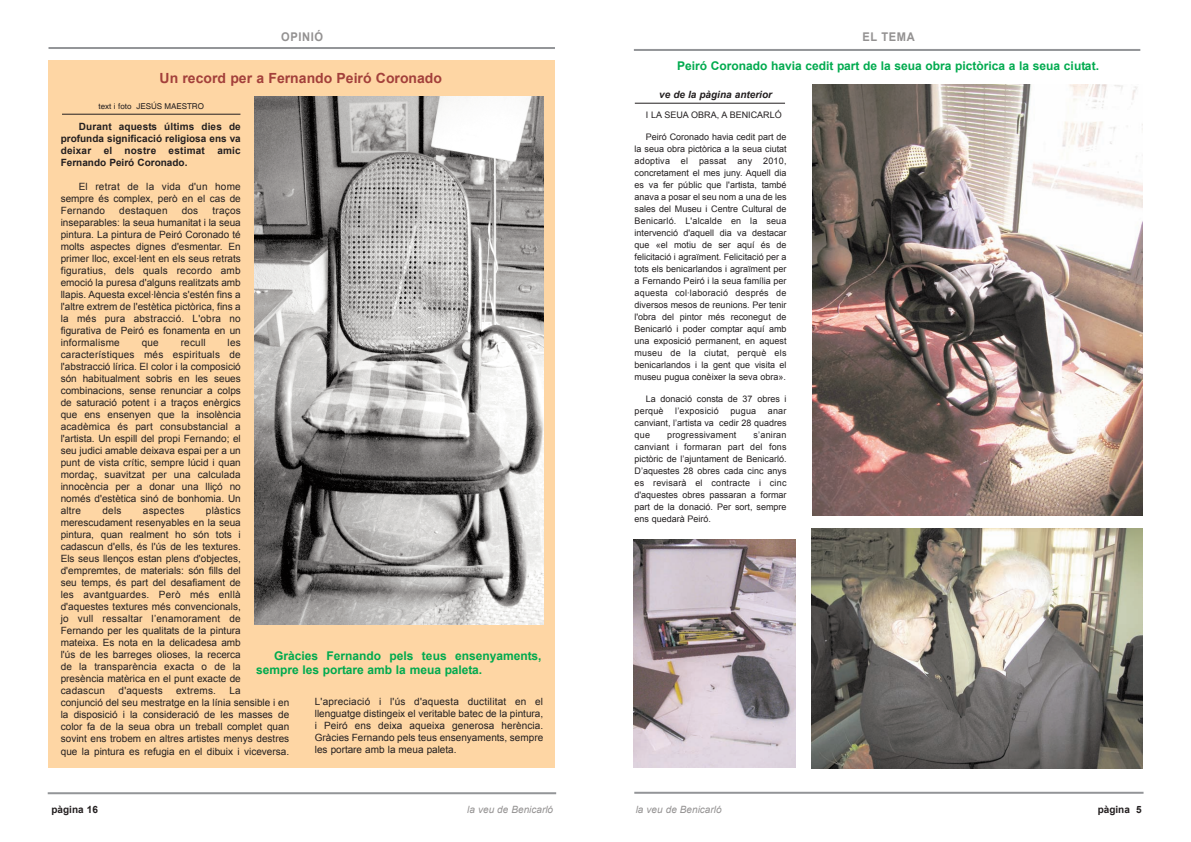
<style>
.page{position:relative;width:1191px;height:842px;background:#fff}
.page>*{position:absolute;margin:0;border:0;box-sizing:border-box;transform-origin:0 0}
.t1{font:700 14px "Arial";color:#a3403b}
.t2{font:700 12px/14px "Arial";color:#00aa4e}
.t3{font:700 12px "Arial";letter-spacing:.055em;color:#939191;scale:.92 1}
.t4{font:10px/12px "Arial";color:#231f20;text-align:justify}
.t5{font:700 10px/12px "Arial";color:#231f20;text-align:justify}
.t6{font:10px "Arial";letter-spacing:.02em;color:#231f20}
.t7{font:italic 10px "Arial";color:#939191}
.t8{font:italic 700 10px "Arial";color:#231f20}
.t9{font:9px/12px "Arial";color:#231f20;text-align:justify}
.t10{font:9px "Arial";letter-spacing:.02em;color:#231f20}
.t11{font:8px "Helvetica";color:#231f20}
</style>
<div class="page">
<hr style="left:48px;top:792px;width:508px;height:2px;background:#939598">
<hr style="left:634px;top:792px;width:509px;height:2px;background:#939598">
<hr style="left:48px;top:47px;width:507px;height:2px;background:#939598">
<div style="left:49px;top:61px;width:506px;height:707px;background:#fed6a4"></div>
<hr style="left:62px;top:114px;width:178px;height:1px;background:#231f20">
<hr style="left:634px;top:49px;width:506px;height:2px;background:#939598">
<hr style="left:635px;top:103px;width:150px;height:1px;background:#231f20">
<img style="left:812px;top:84px;width:330px;height:432px">
<img style="left:812px;top:528px;width:330px;height:240px">
<img style="left:254px;top:96px;width:289px;height:528px">
<img style="left:634px;top:539px;width:161px;height:228px">
<p class="t3" style="left:281px;top:30px;width:47px">OPINIÓ</p>
<p class="t3" style="left:862px;top:30px;width:58px">EL TEMA</p>
<h1 class="t1" style="left:160px;top:71px;width:284px">Un record per a Fernando Peiró Coronado</h1>
<p class="t11" style="left:99px;top:101px;width:107px">text i foto JESÚS MAESTRO</p>
<p class="t5" style="left:61px;top:121px;width:182px;text-indent:18px">Durant aquests últims dies de profunda significació religiosa ens va deixar el nostre estimat amic Fernando Peiró Coronado.</p>
<p class="t4" style="left:61px;top:181px;width:182px;text-indent:18px">El retrat de la vida d'un home sempre és complex, però en el cas de Fernando</p>
<p class="t6" style="left:119px;top:205px;width:50px">destaquen</p>
<p class="t4" style="left:182px;top:205px;width:18px">dos</p>
<p class="t4" style="left:61px;top:205px;width:182px;text-indent:152px">traços inseparables: la seua humanitat i la seua pintura. La pintura de Peiró Coronado té molts aspectes dignes d'esmentar. En primer lloc, excel·lent en els seus retrats figuratius, dels quals recordo amb emoció la puresa d'alguns realitzats amb llapis. Aquesta excel·lència s'estén fins a l'altre extrem de l'estètica pictòrica, fins a la més pura abstracció. L'obra no figurativa de Peiró es fonamenta en un informalisme</p>
<p class="t4" style="left:61px;top:337px;width:182px;text-indent:167px">les característiques més espirituals de l'abstracció lírica. El color i la composició són habitualment sobris en les seues combinacions, sense renunciar a colps de saturació potent i a traços enèrgics que ens ensenyen que la insolència acadèmica és part consubstancial a l'artista. Un espill del propi Fernando; el seu judici amable deixava espai per a un punt de vista crític, sempre lúcid i quan mordaç, suavitzat per una calculada innocència per a donar una lliçó no només d'estètica sinó de bonhomia. Un altre</p>
<p class="t4" style="left:142px;top:337px;width:19px">que</p>
<p class="t4" style="left:181px;top:337px;width:26px">recull</p>
<p class="t4" style="left:61px;top:505px;width:182px;text-indent:145px">plàstics merescudament resenyables en la seua pintura, quan realment ho són tots i cadascun d'ells, és l'ús de les textures.<br>Els seus llenços estan plens d'objectes, d'empremtes, de materials: són fills del seu temps, és part del desafiament de les avantguardes. Però més enllà d'aquestes textures més convencionals, jo vull ressaltar l’enamorament de Fernando per les qualitats de la pintura mateixa. Es nota en la delicadesa amb l'ús de les barreges olioses, la recerca de la transparència exacta o de la presència matèrica en el punt exacte de cadascun</p>
<p class="t4" style="left:102px;top:505px;width:20px">dels</p>
<p class="t6" style="left:143px;top:505px;width:43px">aspectes</p>
<p class="t2" style="left:256px;top:649px;width:287px;text-indent:18px">Gràcies Fernando pels teus ensenyaments, sempre les portare amb la meua paleta.</p>
<p class="t4" style="left:61px;top:685px;width:230px;text-align:left;text-indent:169px">La<br>conjunció del seu mestratge en la línia sensible i en la disposició i la consideració de les masses de color fa de la seua obra un treball complet quan sovint ens trobem en altres artistes menys destres que la pintura es refugia en el dibuix i viceversa.</p>
<p class="t4" style="left:315px;top:695px;width:230px">L'apreciació i l'ús d'aquesta ductilitat en el llenguatge distingeix el veritable batec de la pintura, i Peiró ens deixa aqueixa generosa herència.<br>Gràcies Fernando pels teus ensenyaments, sempre les portare amb la meua paleta.</p>
<p class="t6" style="left:119px;top:685px;width:46px">d'aquests</p>
<p class="t6" style="left:176px;top:685px;width:41px">extrems.</p>
<p class="t2" style="left:677px;top:59px;width:423px">Peiró Coronado havia cedit part de la seua obra pictòrica a la seua ciutat.</p>
<p class="t8" style="left:659px;top:88px;width:114px">ve de la pàgina anterior</p>
<p class="t9" style="left:646px;top:109px;width:137px">I LA SEUA OBRA, A BENICARLÓ</p>
<p class="t9" style="left:634px;top:131px;width:153px;text-indent:11px">Peiró Coronado havia cedit part de la seua obra pictòrica a la seua ciutat adoptiva el passat any 2010, concretament el mes juny. Aquell dia es va fer públic que l'artista, també anava a posar el seu nom a una de les sales del Museu i Centre Cultural de Benicarló. L'alcalde en la seua intervenció d'aquell dia va destacar que «el motiu de ser aquí és de felicitació i agraïment. Felicitació per a tots els benicarlandos i agraïment per a Fernando Peiró i la seua família per aquesta col·laboració després de diversos mesos de reunions. Per tenir l'obra del pintor més reconegut de Benicarló i poder comptar aquí amb una exposició permanent, en aquest museu de la ciutat, perquè els benicarlandos i la gent que visita el museu pugua conèixer la seva obra».</p>
<p class="t9" style="left:634px;top:393px;width:153px;text-indent:11px">La donació consta de 37 obres i perquè</p>
<p class="t10" style="left:675px;top:406px;width:45px">l’exposició</p>
<p class="t9" style="left:730px;top:405px;width:27px">pugua</p>
<p class="t9" style="left:634px;top:405px;width:153px;text-indent:133px">anar canviant, l’artista va cedir 28 quadres que</p>
<p class="t9" style="left:634px;top:429px;width:153px;text-indent:119px">s’aniran canviant i formaran part del fons pictòric de l’ajuntament de Benicarló.<br>D’aquestes 28 obres cada cinc anys es revisarà el contracte i cinc d'aquestes obres passaran a formar part de la donació. Per sort, sempre ens quedarà Peiró.</p>
<p class="t10" style="left:667px;top:430px;width:71px">progressivament</p>
<p class="t5" style="left:52px;top:803px;width:48px">pàgina 16</p>
<p class="t7" style="left:467px;top:804px;width:87px">la veu de Benicarló</p>
<p class="t7" style="left:636px;top:803px;width:87px">la veu de Benicarló</p>
<p class="t5" style="left:1097px;top:803px;width:45px">pàgina 5</p>
</div>
